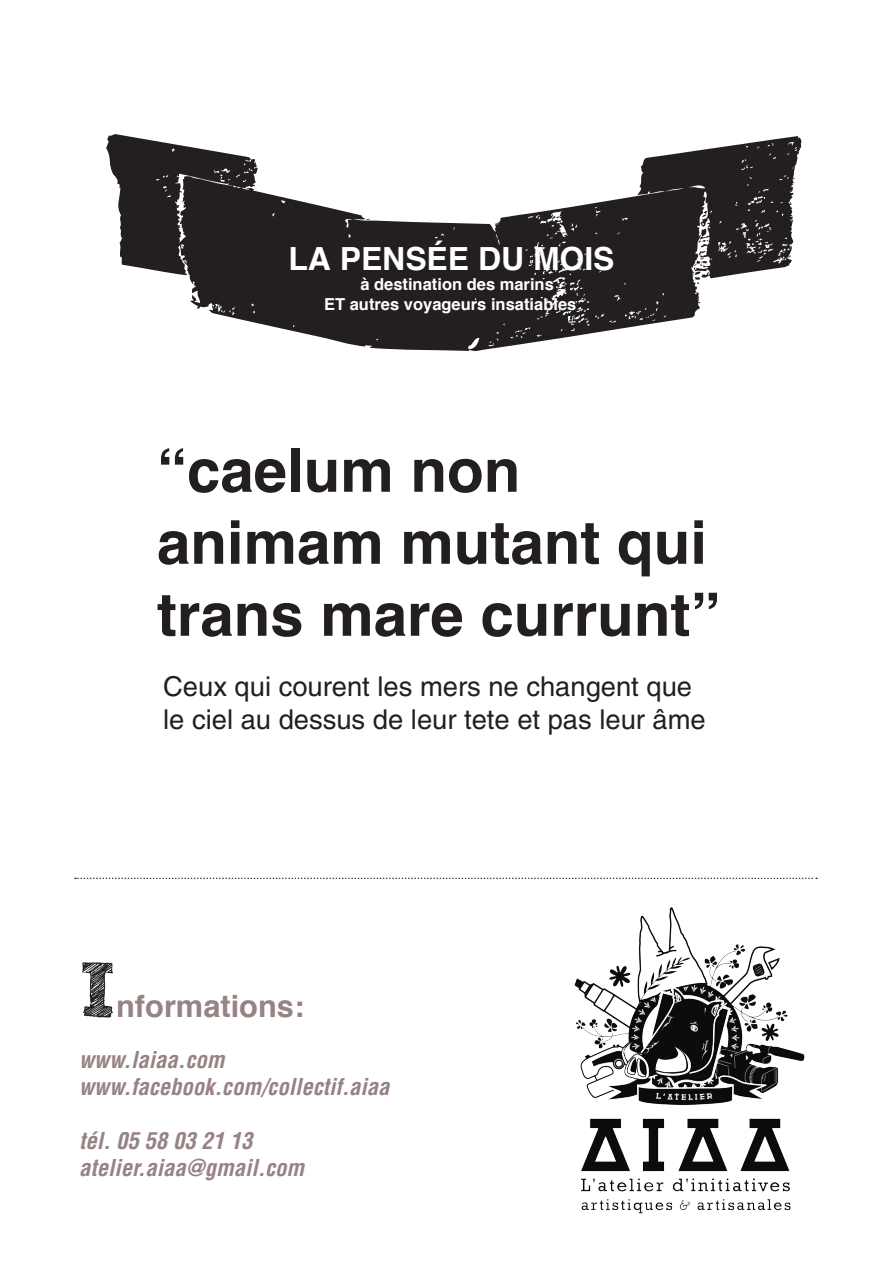
<style>
.page{position:relative;width:893px;height:1263px;background:#fff}
.page>*{position:absolute;margin:0;border:0;box-sizing:border-box;transform-origin:0 0}
.t1{font:700 77.85px "freeversion Sketch Block";color:#231f20}
.t2{font:700 60px/72px "Helvetica";color:#231f20}
.t3{font:700 31.95px "Helvetica";color:#fff}
.t4{font:700 30.75px "Helvetica";color:#978384}
.t5{font:27.3px "Helvetica CE";color:#231f20}
.t6{font:italic 700 condensed 22.65px "Helvetica CE";color:#978384}
.t7{font:700 16.5px "Helvetica";color:#fff}
.s1{font-weight:400}
</style>
<div class="page">
<svg style="left:75px;top:878px;width:742px;height:1px"></svg>
<img style="left:574px;top:907px;width:231px;height:307px">
<svg style="left:106px;top:134px;width:696px;height:217px;fill:#231f20"></svg>
<p class="t3" style="left:288px;top:239px;width:328px">LA PENSÉE DU MOIS</p>
<p class="t7" style="left:360px;top:274px;width:195px">à destination des marins</p>
<p class="t7" style="left:324px;top:294px;width:267px">ET autres voyageurs insatiables <span class="s1">:</span></p>
<p class="t2" style="left:157px;top:433px;width:365px">“caelum non</p>
<p class="t2" style="left:157px;top:505px;width:565px">animam mutant qui trans mare currunt”</p>
<p class="t5" style="left:163px;top:671px;width:530px">Ceux qui courent les mers ne changent que</p>
<p class="t5" style="left:163px;top:704px;width:544px">le ciel au dessus de leur tete et pas leur âme</p>
<p class="t1" style="left:79px;top:961px;width:39px">I</p>
<p class="t4" style="left:116px;top:987px;width:190px">nformations:</p>
<p class="t6" style="left:79px;top:1045px;width:147px">www.laiaa.com</p>
<p class="t6" style="left:79px;top:1072px;width:312px">www.facebook.com/collectif.aiaa</p>
<p class="t6" style="left:79px;top:1127px;width:175px">tél. 05 58 03 21 13</p>
<p class="t6" style="left:79px;top:1154px;width:227px">atelier.aiaa@gmail.com</p>
</div>
